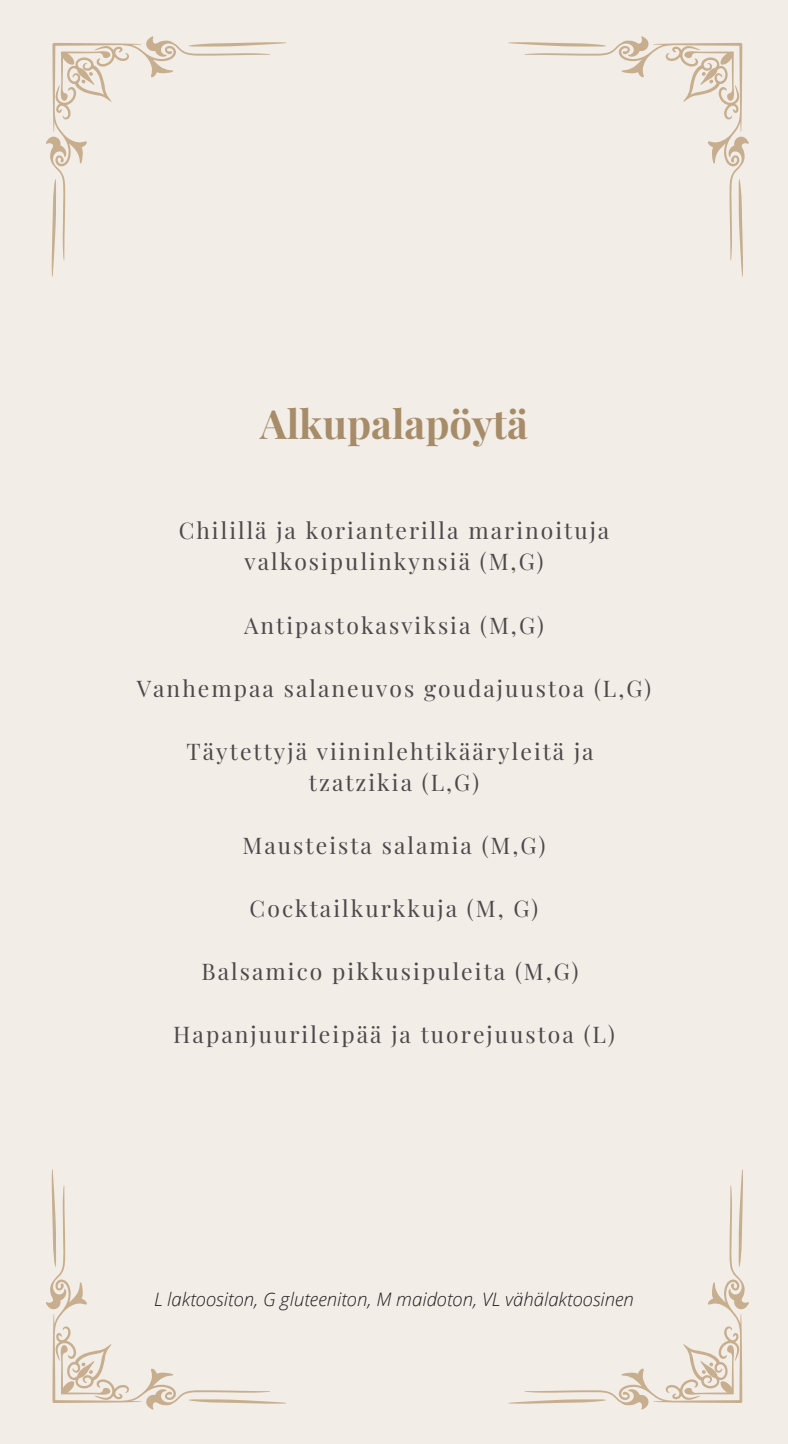
<style>
.page{position:relative;width:788px;height:1444px;background:#f3ede7}
.page>*{position:absolute;margin:0;border:0;box-sizing:border-box;transform-origin:0 0}
.t1{font:700 40.07px "Playfair Display";color:#a68c68}
.t2{font:22.93px/31.5px "Playfair Display";letter-spacing:.09em;color:#4d484a;text-align:center}
.t3{font:italic 300 18.55px "Open Sans";color:#201c1d}
</style>
<div class="page">
<svg style="left:46px;top:36px;width:240px;height:241px"></svg>
<svg style="left:508px;top:36px;width:240px;height:241px"></svg>
<svg style="left:46px;top:1169px;width:240px;height:240px"></svg>
<svg style="left:508px;top:1169px;width:240px;height:240px"></svg>
<h2 class="t1" style="left:260px;top:396px;width:269px">Alkupalapöytä</h2>
<p class="t2" style="left:179px;top:514px;width:432px">Chilillä ja korianterilla marinoituja valkosipulinkynsiä (M,G)</p>
<h1 class="t2" style="left:244px;top:608px;width:301px">Antipastokasviksia (M,G)</h1>
<h2 class="t2" style="left:137px;top:671px;width:516px">Vanhempaa salaneuvos goudajuustoa (L,G)</h2>
<h2 class="t2" style="left:186px;top:734px;width:408px">Täytettyjä viininlehtikääryleitä ja tzatzikia (L,G)</h2>
<h2 class="t2" style="left:242px;top:829px;width:304px">Mausteista salamia (M,G)</h2>
<h2 class="t2" style="left:249px;top:892px;width:290px">Cocktailkurkkuja (M, G)</h2>
<h2 class="t2" style="left:201px;top:955px;width:378px">Balsamico pikkusipuleita (M,G)</h2>
<h2 class="t2" style="left:173px;top:1018px;width:443px">Hapanjuurileipää ja tuorejuustoa (L)</h2>
<p class="t3" style="left:154px;top:1286px;width:481px">L laktoositon, G gluteeniton, M maidoton, VL vähälaktoosinen</p>
</div>
